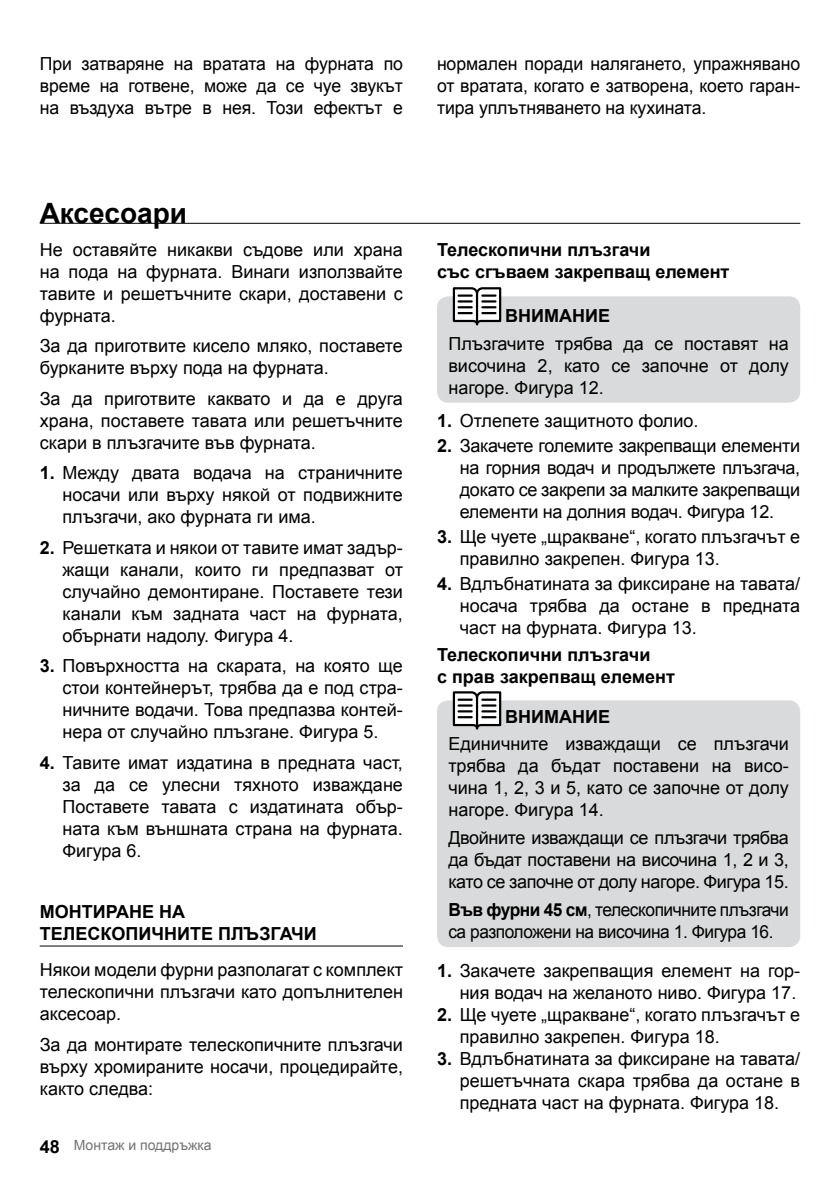
<style>
.page{position:relative;width:840px;height:1191px;background:#fff}
.page>*{position:absolute;margin:0;border:0;box-sizing:border-box;transform-origin:0 0}
.t1{font:700 28px "Arial";color:#000}
.t2{font:18px/22px "Arial";color:#000;text-align:justify}
.t3{font:700 18px/22px "Arial";color:#000}
.t4{font:18px/22px "Arial";letter-spacing:-.025em;color:#000;scale:.96 1}
.t5{font:14px "Arial";color:#707172}
.s1{font-weight:700}
.s2{font-weight:700;font-size:18px;color:#000}
</style>
<div class="page">
<div style="left:437px;top:700px;width:362px;height:247px;background:#d9dadb;border-radius:11px"></div>
<svg style="left:451px;top:691px;width:51px;height:39px"></svg>
<hr style="left:475px;top:698px;width:3px;height:30px;background:#000">
<div style="left:437px;top:296px;width:362px;height:107px;background:#d9dadb;border-radius:11px"></div>
<svg style="left:451px;top:287px;width:51px;height:39px"></svg>
<hr style="left:475px;top:294px;width:3px;height:30px;background:#000">
<hr style="left:40px;top:223px;width:759px;height:1px;background:#000">
<hr style="left:40px;top:945px;width:363px;height:1px;background:#000">
<p class="t2" style="left:40px;top:53px;width:364px">При затваряне на вратата на фурната по време на готвене, може да се чуе звукът на въздуха вътре в нея. Този ефектът е</p>
<p class="t2" style="left:437px;top:53px;width:364px">нормален поради налягането, упражнявано от вратата, когато е затворена, което гаран&shy;тира уплътняването на кухината.</p>
<h1 class="t1" style="left:40px;top:194px;width:149px">Аксесоари</h1>
<p class="t2" style="left:40px;top:238px;width:364px">Не оставяйте никакви съдове или храна на пода на фурната. Винаги използвайте тавите и решетъчните скари, доставени с фурната.</p>
<p class="t2" style="left:40px;top:335px;width:364px">За да приготвите кисело мляко, поставете бурканите върху пода на фурната.</p>
<p class="t2" style="left:40px;top:387px;width:364px">За да приготвите каквато и да е друга храна, поставете тавата или решетъчните скари в плъзгачите във фурната.</p>
<p class="t2" style="left:62px;top:462px;width:342px;text-indent:-23px"><span class="s1">1.</span> Между двата водача на страничните носачи или върху някой от подвижните плъзгачи, ако фурната ги има.</p>
<p class="t2" style="left:62px;top:536px;width:342px;text-indent:-23px"><span class="s1">2.</span> Решетката и някои от тавите имат задър&shy;жащи канали, които ги предпазват от случайно демонтиране. Поставете тези канали към задната част на фурната, обърнати надолу. Фигура 4.</p>
<p class="t2" style="left:62px;top:655px;width:342px;text-indent:-23px"><span class="s1">3.</span> Повърхността на скарата, на която ще стои контейнерът, трябва да е под стра&shy;ничните водачи. Това предпазва контей&shy;нера от случайно плъзгане. Фигура 5.</p>
<p class="t2" style="left:62px;top:751px;width:342px;text-indent:-23px"><span class="s1">4.</span> Тавите имат издатина в предната част, за да се улесни тяхното изваждане Поставете тавата с издатината обър&shy;ната към външната страна на фурната.<br>Фигура 6.</p>
<p class="t3" style="left:40px;top:901px;width:278px">МОНТИРАНЕ НА<br>ТЕЛЕСКОПИЧНИТЕ ПЛъЗГАЧИ</p>
<p class="t2" style="left:40px;top:959px;width:364px">Някои модели фурни разполагат с комплект телескопични плъзгачи като допълнителен аксесоар.</p>
<p class="t2" style="left:40px;top:1033px;width:364px">За да монтирате телескопичните плъзгачи върху хромираните носачи, процедирайте, както следва:</p>
<p class="t5" style="left:40px;top:1136px;width:173px"><span class="s2">48</span> Монтаж и поддръжка</p>
<p class="t3" style="left:437px;top:239px;width:294px">Телескопични плъзгачи<br>със сгъваем закрепващ елемент</p>
<p class="t3" style="left:505px;top:305px;width:106px">ВНИМАНИЕ</p>
<p class="t2" style="left:448px;top:333px;width:342px">Плъзгачите трябва да се поставят на височина 2, като се започне от долу нагоре. Фигура 12.</p>
<p class="t2" style="left:437px;top:410px;width:263px"><span class="s1">1.</span> Отлепете защитното фолио.</p>
<p class="t2" style="left:459px;top:435px;width:342px;text-indent:-23px"><span class="s1">2.</span> Закачете големите закрепващи елементи на горния водач и продължете плъзгача, докато се закрепи за малките закрепващи елементи на долния водач. Фигура 12.</p>
<p class="t2" style="left:459px;top:526px;width:342px;text-indent:-23px"><span class="s1">3.</span> Ще чуете „щракване“, когато плъзгачът е правилно закрепен. Фигура 13.</p>
<p class="t2" style="left:459px;top:572px;width:342px;text-indent:-23px"><span class="s1">4.</span> Вдлъбнатината за фиксиране на тавата/ носача трябва да остане в предната част на фурната. Фигура 13.</p>
<p class="t3" style="left:437px;top:645px;width:239px">Телескопични плъзгачи<br>с прав закрепващ елемент</p>
<p class="t3" style="left:505px;top:706px;width:106px">ВНИМАНИЕ</p>
<p class="t2" style="left:448px;top:733px;width:342px">Единичните изваждащи се плъзгачи трябва да бъдат поставени на висо&shy;чина 1, 2, 3 и 5, като се започне от долу нагоре. Фигура 14.</p>
<p class="t2" style="left:448px;top:826px;width:342px">Двойните изваждащи се плъзгачи трябва да бъдат поставени на височина 1, 2 и 3, като се започне от долу нагоре. Фигура 15.</p>
<p class="t4" style="left:448px;top:898px;width:356px"><span class="s1">Във фурни 45 см</span>, телескопичните плъзгачи са разположени на височина 1. Фигура 16.</p>
<p class="t2" style="left:437px;top:959px;width:364px;text-align:right"><span class="s1">1.</span> Закачете закрепващия елемент на гор&shy;ния водач на желаното ниво. Фигура 17.</p>
<p class="t2" style="left:459px;top:1003px;width:342px;text-indent:-23px"><span class="s1">2.</span> Ще чуете „щракване“, когато плъзгачът е правилно закрепен. Фигура 18.</p>
<p class="t2" style="left:459px;top:1047px;width:342px;text-indent:-23px"><span class="s1">3.</span> Вдлъбнатината за фиксиране на тавата/ решетъчната скара трябва да остане в предната част на фурната. Фигура 18.</p>
</div>
